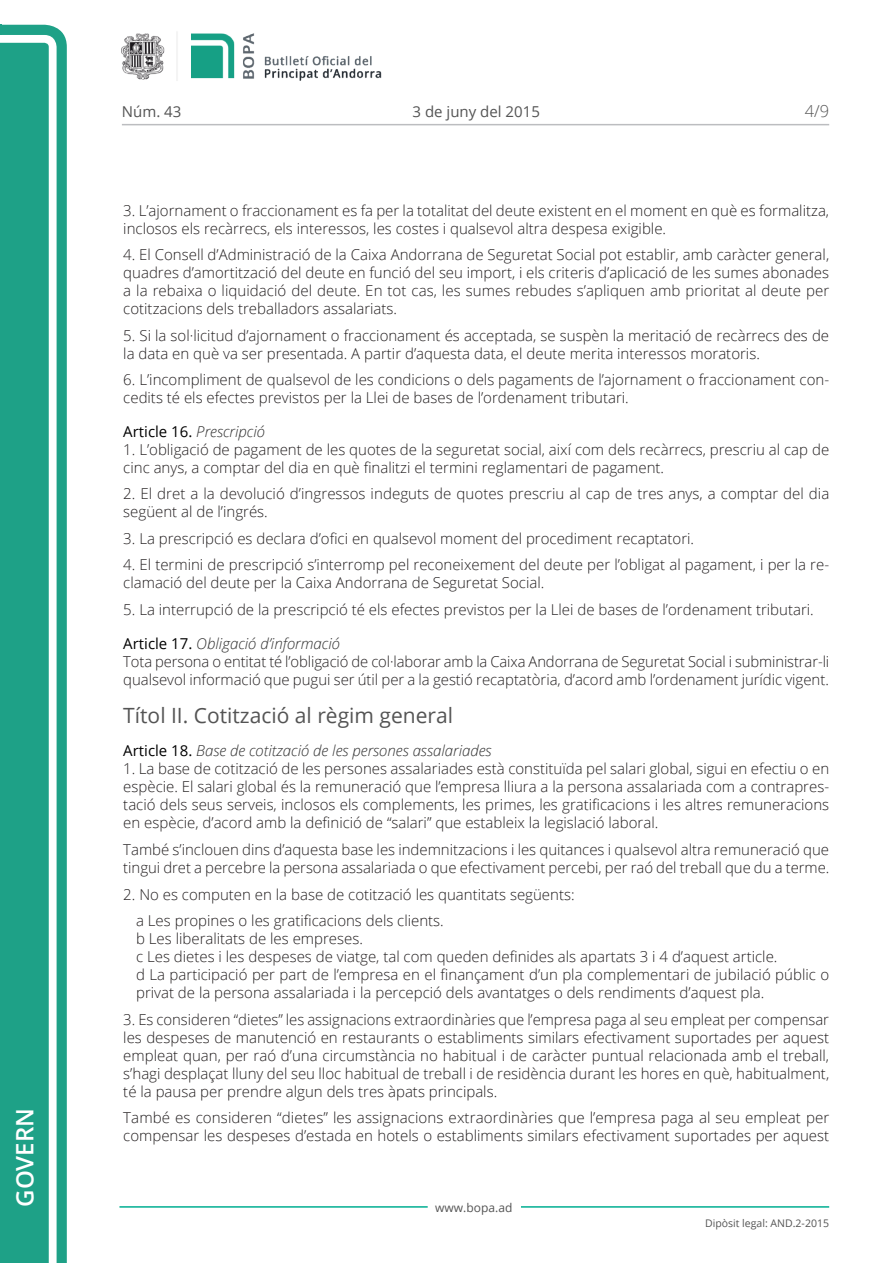
<style>
.page{position:relative;width:893px;height:1263px;background:#fff}
.page>*{position:absolute;margin:0;border:0;box-sizing:border-box;transform-origin:0 0}
.t1{font:600 24px "Open Sans";color:#fff}
.Titol_4{font:21px "Open Sans";color:#545454}
.t2{font:300 16.5px "Open Sans";color:#545454}
.Body_text{font:300 15px/18px "Open Sans";color:#231f20}
.Body_text_i{font:300 15px/18px "Open Sans";color:#231f20}
.Body_text_NOS{font:300 15px "Open Sans";color:#231f20}
.Titol_7-8{font:italic 300 15px "Open Sans";color:#303030}
.t3{font:15px "Open Sans";color:#545454}
.t4{font:12px "Open Sans";color:#545454}
.t5{font:10.5px "Open Sans";color:#545454}
.s1{font-weight:400;font-style:normal;color:#000}
</style>
<div class="page">
<svg style="left:0;top:25px;width:67px;height:1238px;fill:#1ea187"></svg>
<div style="left:0;top:43px;width:49px;height:1220px;background:#1ea187"></div>
<img style="left:122px;top:32px;width:260px;height:49px">
<hr style="left:119px;top:1206px;width:309px;height:2px;background:#00ae91">
<hr style="left:521px;top:1206px;width:308px;height:2px;background:#00ae91">
<hr style="left:122px;top:124px;width:707px;height:1px;background:#bcbdc0">
<h1 class="t1" style="left:8px;top:1207px;width:100px;rotate:-90deg">Govern</h1>
<p class="t3" style="left:122px;top:102px;width:61px">Núm. 43</p>
<p class="t3" style="left:413px;top:102px;width:129px">3 de juny del 2015</p>
<p class="t2" style="left:805px;top:100px;width:26px">4/9</p>
<p class="Body_text" style="left:123px;top:201px;width:707px">3. L’ajornament o fraccionament es fa per la totalitat del deute existent en el moment en què es formalitza, inclosos els recàrrecs, els interessos, les costes i qualsevol altra despesa exigible.</p>
<p class="Body_text" style="left:123px;top:245px;width:707px;text-align:justify">4. El Consell d’Administració de la Caixa Andorrana de Seguretat Social pot establir, amb caràcter general, quadres d’amortització del deute en funció del seu import, i els criteris d’aplicació de les sumes abonades a la rebaixa o liquidació del deute. En tot cas, les sumes rebudes s’apliquen amb prioritat al deute per cotitzacions dels treballadors assalariats.</p>
<p class="Body_text" style="left:123px;top:326px;width:707px">5. Si la sol·licitud d’ajornament o fraccionament és acceptada, se suspèn la meritació de recàrrecs des de la data en què va ser presentada. A partir d’aquesta data, el deute merita interessos moratoris.</p>
<p class="Body_text" style="left:123px;top:370px;width:707px">6. L’incompliment de qualsevol de les condicions o dels pagaments de l’ajornament o fraccionament con&shy;cedits té els efectes previstos per la Llei de bases de l’ordenament tributari.</p>
<p class="Titol_7-8" style="left:123px;top:421px;width:143px"><span class="s1">Article 16.</span> Prescripció</p>
<p class="Body_text" style="left:123px;top:440px;width:707px">1. L’obligació de pagament de les quotes de la seguretat social, així com dels recàrrecs, prescriu al cap de cinc anys, a comptar del dia en què finalitzi el termini reglamentari de pagament.</p>
<p class="Body_text" style="left:123px;top:485px;width:707px">2. El dret a la devolució d’ingressos indeguts de quotes prescriu al cap de tres anys, a comptar del dia següent al de l’ingrés.</p>
<p class="Body_text" style="left:123px;top:529px;width:572px">3. La prescripció es declara d’ofici en qualsevol moment del procediment recaptatori.</p>
<p class="Body_text" style="left:123px;top:556px;width:707px">4. El termini de prescripció s’interromp pel reconeixement del deute per l’obligat al pagament, i per la re&shy;clamació del deute per la Caixa Andorrana de Seguretat Social.</p>
<p class="Body_text" style="left:123px;top:600px;width:692px">5. La interrupció de la prescripció té els efectes previstos per la Llei de bases de l’ordenament tributari.</p>
<p class="Titol_7-8" style="left:123px;top:633px;width:218px"><span class="s1">Article 17.</span> Obligació d’informació</p>
<p class="Body_text" style="left:123px;top:652px;width:707px">Tota persona o entitat té l’obligació de col·laborar amb la Caixa Andorrana de Seguretat Social i subministrar-li qualsevol informació que pugui ser útil per a la gestió recaptatòria, d’acord amb l’ordenament jurídic vigent.</p>
<p class="Titol_4" style="left:123px;top:701px;width:331px">Títol II. Cotització al règim general</p>
<p class="Titol_7-8" style="left:123px;top:741px;width:370px"><span class="s1">Article 18.</span> Base de cotització de les persones assalariades</p>
<p class="Body_text" style="left:123px;top:760px;width:707px;text-align:justify">1. La base de cotització de les persones assalariades està constituïda pel salari global, sigui en efectiu o en espècie. El salari global és la remuneració que l’empresa lliura a la persona assalariada com a contrapres&shy;tació dels seus serveis, inclosos els complements, les primes, les gratificacions i les altres remuneracions en espècie, d’acord amb la definició de “salari” que estableix la legislació laboral.</p>
<p class="Body_text" style="left:123px;top:840px;width:708px">També s’inclouen dins d’aquesta base les indemnitzacions i les quitances i qualsevol altra remuneració que tingui dret a percebre la persona assalariada o que efectivament percebi, per raó del treball que du a terme.</p>
<p class="Body_text" style="left:123px;top:885px;width:453px">2. No es computen en la base de cotització les quantitats següents:</p>
<p class="Body_text_NOS" style="left:136px;top:910px;width:309px">a Les propines o les gratificacions dels clients.</p>
<p class="Body_text_NOS" style="left:136px;top:928px;width:228px">b Les liberalitats de les empreses.</p>
<p class="Body_text_NOS" style="left:136px;top:946px;width:643px">c Les dietes i les despeses de viatge, tal com queden definides als apartats 3 i 4 d’aquest article.</p>
<p class="Body_text_i" style="left:136px;top:965px;width:695px">d La participació per part de l’empresa en el finançament d’un pla complementari de jubilació públic o privat de la persona assalariada i la percepció dels avantatges o dels rendiments d’aquest pla.</p>
<p class="Body_text" style="left:123px;top:1010px;width:707px;text-align:justify">3. Es consideren “dietes” les assignacions extraordinàries que l’empresa paga al seu empleat per compensar les despeses de manutenció en restaurants o establiments similars efectivament suportades per aquest empleat quan, per raó d’una circumstància no habitual i de caràcter puntual relacionada amb el treball, s’hagi desplaçat lluny del seu lloc habitual de treball i de residència durant les hores en què, habitualment, té la pausa per prendre algun dels tres àpats principals.</p>
<p class="Body_text" style="left:123px;top:1108px;width:707px">També es consideren “dietes” les assignacions extraordinàries que l’empresa paga al seu empleat per compensar les despeses d’estada en hotels o establiments similars efectivament suportades per aquest</p>
<p class="t4" style="left:435px;top:1199px;width:79px">www.bopa.ad</p>
<p class="t5" style="left:705px;top:1216px;width:125px">Dipòsit legal: AND.2-2015</p>
</div>
